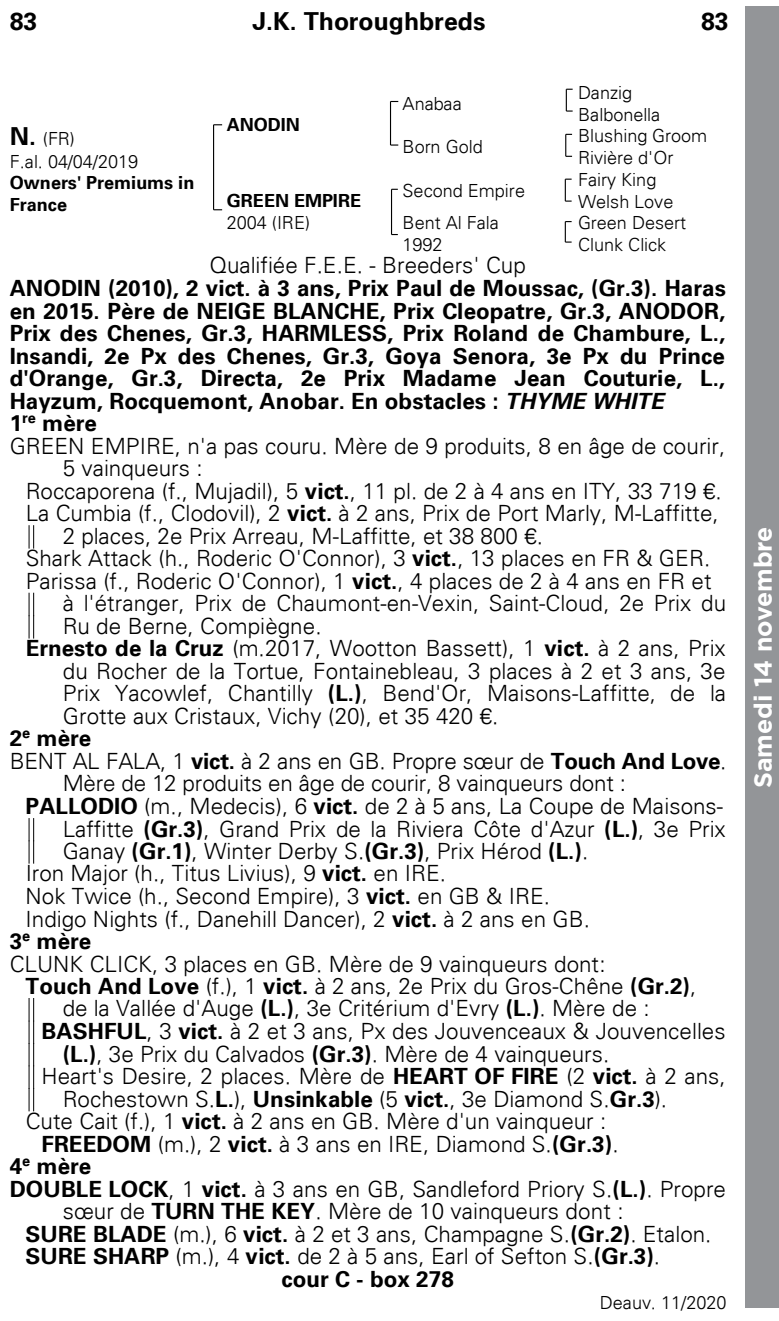
<style>
.page{position:relative;width:779px;height:1321px;background:#fff}
.page>*{position:absolute;margin:0;border:0;box-sizing:border-box;transform-origin:0 0}
.t1{font:700 24.75px "Univers 65";color:#000}
.t2{font:700 24.75px "Gotham";color:#fff}
.t3{font:300 22.5px "Univers 45";color:#000}
.t4{font:700 22.5px/22.5px "Univers 65";color:#000}
.t5{font:300 18px/21.6px "Univers 45";letter-spacing:-.005em;color:#000}
.t6{font:700 18px/21.4px "Univers 65";color:#000}
.s1{font-family:"Univers 65";font-weight:700;font-size:24.75px}
.s2{font-style:italic}
.s3{font-family:"Univers 65";font-weight:700}
</style>
<div class="page">
<div style="left:745px;top:6px;width:33px;height:1301px;background:#939598"></div>
<svg style="left:29px;top:525px;width:5px;height:23px"></svg>
<svg style="left:29px;top:593px;width:5px;height:45px"></svg>
<svg style="left:29px;top:818px;width:5px;height:45px"></svg>
<svg style="left:29px;top:998px;width:5px;height:112px"></svg>
<hr style="left:213px;top:125px;width:1px;height:85px;background:#000">
<svg style="left:390px;top:144px;width:8px;height:2px"></svg>
<hr style="left:390px;top:101px;width:1px;height:44px;background:#000">
<hr style="left:391px;top:189px;width:1px;height:45px;background:#000">
<svg style="left:564px;top:221px;width:7px;height:22px"></svg>
<svg style="left:565px;top:134px;width:6px;height:23px"></svg>
<svg style="left:564px;top:178px;width:7px;height:24px"></svg>
<svg style="left:565px;top:89px;width:7px;height:23px"></svg>
<p class="t1" style="left:10px;top:7px;width:29px">83</p>
<p class="t1" style="left:252px;top:7px;width:234px">J.K. Thoroughbreds</p>
<p class="t1" style="left:700px;top:7px;width:29px">83</p>
<p class="t5" style="left:402px;top:92px;width:61px">Anabaa</p>
<p class="t5" style="left:577px;top:82px;width:84px">Danzig<br>Balbonella</p>
<p class="t5" style="left:402px;top:136px;width:82px">Born Gold</p>
<p class="t5" style="left:577px;top:125px;width:131px">Blushing Groom<br>Rivière d'Or</p>
<p class="t6" style="left:227px;top:114px;width:75px">ANODIN</p>
<p class="t5" style="left:10px;top:127px;width:130px;line-height:23.4px"><span class="s1">N.</span> (FR)<br>F.al. 04/04/2019</p>
<p class="t6" style="left:10px;top:172px;width:186px">Owners' Premiums in<br>France</p>
<p class="t5" style="left:402px;top:179px;width:124px">Second Empire</p>
<p class="t5" style="left:577px;top:169px;width:97px">Fairy King<br>Welsh Love</p>
<p class="t5" style="left:402px;top:212px;width:98px">Bent Al Fala<br>1992</p>
<p class="t5" style="left:577px;top:212px;width:109px">Green Desert<br>Clunk Click</p>
<p class="t3" style="left:209px;top:252px;width:317px">Qualifiée F.E.E. - Breeders' Cup</p>
<p class="t4" style="left:10px;top:277px;width:717px">ANODIN (2010), 2 vict. à 3 ans, Prix Paul de Moussac, (Gr.3). Haras en 2015. Père de NEIGE BLANCHE, Prix Cleopatre, Gr.3, ANODOR, Prix des Chenes, Gr.3, HARMLESS, Prix Roland de Chambure, L., Insandi, 2e Px des Chenes, Gr.3, Goya Senora, 3e Px du Prince d'Orange, Gr.3, Directa, 2e Prix Madame Jean Couturie, L., Hayzum, Rocquemont, Anobar. En obstacles : <span class="s2">THYME WHITE<br></span>1<sup>re</sup> mère</p>
<p class="t3" style="left:10px;top:432px;width:716px">GREEN EMPIRE, n'a pas couru. Mère de 9 produits, 8 en âge de courir,</p>
<p class="t3" style="left:63px;top:454px;width:141px">5 vainqueurs :</p>
<p class="t3" style="left:26px;top:477px;width:697px">Roccaporena (f., Mujadil), 5 <span class="s3">vict.</span>, 11 pl. de 2 à 4 ans en ITY, 33 719 €.</p>
<p class="t3" style="left:26px;top:499px;width:694px">La Cumbia (f., Clodovil), 2 <span class="s3">vict.</span> à 2 ans, Prix de Port Marly, M-Laffitte,</p>
<p class="t3" style="left:63px;top:522px;width:481px">2 places, 2e Prix Arreau, M-Laffitte, et 38 800 €.</p>
<p class="t3" style="left:26px;top:544px;width:685px">Shark Attack (h., Roderic O'Connor), 3 <span class="s3">vict.</span>, 13 places en FR &amp; GER.</p>
<p class="t3" style="left:26px;top:567px;width:687px">Parissa (f., Roderic O'Connor), 1 <span class="s3">vict.</span>, 4 places de 2 à 4 ans en FR et</p>
<p class="t3" style="left:63px;top:589px;width:664px">à l'étranger, Prix de Chaumont-en-Vexin, Saint-Cloud, 2e Prix du</p>
<p class="t3" style="left:63px;top:612px;width:260px">Ru de Berne, Compiègne.</p>
<p class="t3" style="left:26px;top:634px;width:701px"><span class="s3">Ernesto de la Cruz</span> (m.2017, Wootton Bassett), 1 <span class="s3">vict.</span> à 2 ans, Prix</p>
<p class="t3" style="left:63px;top:657px;width:663px">du Rocher de la Tortue, Fontainebleau, 3 places à 2 et 3 ans, 3e</p>
<p class="t3" style="left:63px;top:679px;width:664px">Prix Yacowlef, Chantilly <span class="s3">(L.)</span>, Bend'Or, Maisons-Laffitte, de la</p>
<p class="t3" style="left:63px;top:702px;width:437px">Grotte aux Cristaux, Vichy (20), et 35 420 €.</p>
<p class="t4" style="left:10px;top:727px;width:83px">2<sup>e</sup> mère</p>
<p class="t3" style="left:10px;top:747px;width:717px">BENT AL FALA, 1 <span class="s3">vict.</span> à 2 ans en GB. Propre sœur de <span class="s3">Touch And Love</span>.</p>
<p class="t3" style="left:63px;top:769px;width:564px">Mère de 12 produits en âge de courir, 8 vainqueurs dont :</p>
<p class="t3" style="left:26px;top:792px;width:698px"><span class="s3">PALLODIO</span> (m., Medecis), 6 <span class="s3">vict.</span> de 2 à 5 ans, La Coupe de Maisons-</p>
<p class="t3" style="left:63px;top:815px;width:664px">Laffitte <span class="s3">(Gr.3)</span>, Grand Prix de la Riviera Côte d'Azur <span class="s3">(L.)</span>, 3e Prix</p>
<p class="t3" style="left:63px;top:837px;width:527px">Ganay <span class="s3">(Gr.1)</span>, Winter Derby S.<span class="s3">(Gr.3)</span>, Prix Hérod <span class="s3">(L.)</span>.</p>
<p class="t3" style="left:26px;top:859px;width:421px">Iron Major (h., Titus Livius), 9 <span class="s3">vict.</span> en IRE.</p>
<p class="t3" style="left:26px;top:882px;width:525px">Nok Twice (h., Second Empire), 3 <span class="s3">vict.</span> en GB &amp; IRE.</p>
<p class="t3" style="left:26px;top:904px;width:565px">Indigo Nights (f., Danehill Dancer), 2 <span class="s3">vict.</span> à 2 ans en GB.</p>
<p class="t4" style="left:10px;top:929px;width:83px">3<sup>e</sup> mère</p>
<p class="t3" style="left:10px;top:950px;width:597px">CLUNK CLICK, 3 places en GB. Mère de 9 vainqueurs dont:</p>
<p class="t3" style="left:26px;top:972px;width:671px"><span class="s3">Touch And Love</span> (f.), 1 <span class="s3">vict.</span> à 2 ans, 2e Prix du Gros-Chêne <span class="s3">(Gr.2)</span>,</p>
<p class="t3" style="left:63px;top:994px;width:588px">de la Vallée d'Auge <span class="s3">(L.)</span>, 3e Critérium d'Evry <span class="s3">(L.)</span>. Mère de :</p>
<p class="t3" style="left:42px;top:1017px;width:685px"><span class="s3">BASHFUL</span>, 3 <span class="s3">vict.</span> à 2 et 3 ans, Px des Jouvenceaux &amp; Jouvencelles</p>
<p class="t3" style="left:63px;top:1039px;width:548px"><span class="s3">(L.)</span>, 3e Prix du Calvados <span class="s3">(Gr.3)</span>. Mère de 4 vainqueurs.</p>
<p class="t3" style="left:42px;top:1062px;width:685px">Heart's Desire, 2 places. Mère de <span class="s3">HEART OF FIRE</span> (2 <span class="s3">vict.</span> à 2 ans,</p>
<p class="t3" style="left:63px;top:1085px;width:605px">Rochestown S.<span class="s3">L.</span>), <span class="s3">Unsinkable</span> (5 <span class="s3">vict.</span>, 3e Diamond S.<span class="s3">Gr.3</span>).</p>
<p class="t3" style="left:26px;top:1107px;width:582px">Cute Cait (f.), 1 <span class="s3">vict.</span> à 2 ans en GB. Mère d'un vainqueur :</p>
<p class="t3" style="left:42px;top:1129px;width:578px"><span class="s3">FREEDOM</span> (m.), 2 <span class="s3">vict.</span> à 3 ans en IRE, Diamond S.<span class="s3">(Gr.3)</span>.</p>
<p class="t4" style="left:10px;top:1155px;width:83px">4<sup>e</sup> mère</p>
<p class="t3" style="left:10px;top:1175px;width:717px"><span class="s3">DOUBLE LOCK</span>, 1 <span class="s3">vict.</span> à 3 ans en GB, Sandleford Priory S.<span class="s3">(L.)</span>. Propre</p>
<p class="t3" style="left:63px;top:1197px;width:562px">sœur de <span class="s3">TURN THE KEY</span>. Mère de 10 vainqueurs dont :</p>
<p class="t3" style="left:26px;top:1220px;width:687px"><span class="s3">SURE BLADE</span> (m.), 6 <span class="s3">vict.</span> à 2 et 3 ans, Champagne S.<span class="s3">(Gr.2)</span>. Etalon.</p>
<p class="t3" style="left:26px;top:1242px;width:635px"><span class="s3">SURE SHARP</span> (m.), 4 <span class="s3">vict.</span> de 2 à 5 ans, Earl of Sefton S.<span class="s3">(Gr.3)</span>.</p>
<p class="t4" style="left:281px;top:1267px;width:174px">cour C - box 278</p>
<p class="t5" style="left:599px;top:1291px;width:128px">Deauv. 11/2020</p>
<p class="t6" style="left:227px;top:190px;width:136px">GREEN EMPIRE</p>
<p class="t5" style="left:227px;top:212px;width:85px">2004 (IRE)</p>
<p class="t2" style="left:746px;top:788px;width:263px;rotate:-90deg">Samedi 14 novembre</p>
</div>
